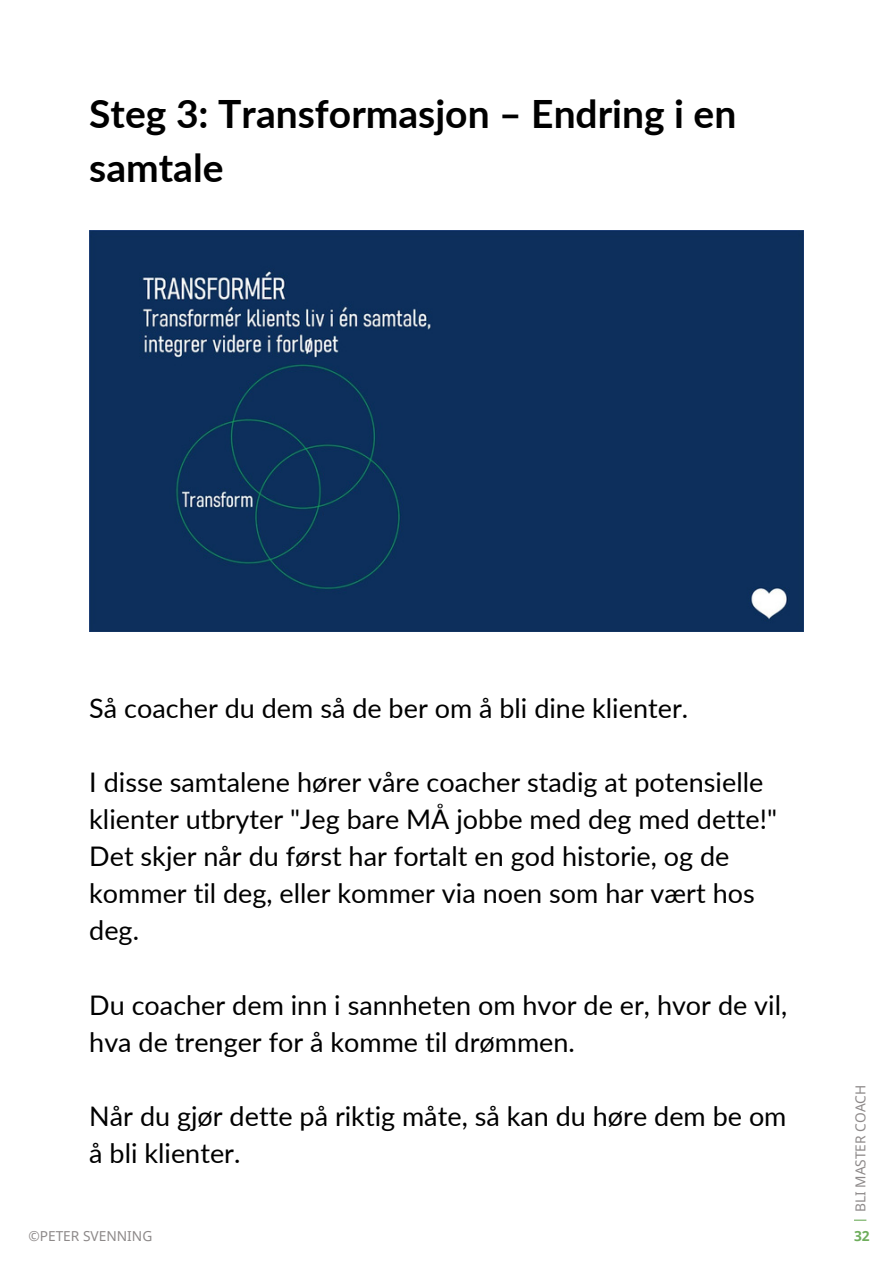
<style>
.page{position:relative;width:893px;height:1264px;background:#fff}
.page>*{position:absolute;margin:0;border:0;box-sizing:border-box;transform-origin:0 0}
.t1{font:700 39px/54px "Lato";color:#000}
.t2{font:27px/37px "Lato";color:#000}
.t3{font:13.65px "Noto Sans";color:#8d8989}
.t4{font:700 13.65px "Noto Sans";color:#6ead5c}
</style>
<div class="page">
<svg style="left:854px;top:1219px;width:12px;height:1px"></svg>
<div style="left:89px;top:230px;width:714px;height:401px;background:#0d2f5c"></div>
<p class="t1" style="left:89px;top:86px;width:648px">Steg 3: Transformasjon – Endring i en samtale</p>
<p class="t2" style="left:89px;top:688px;width:600px">Så coacher du dem så de ber om å bli dine klienter.</p>
<p class="t2" style="left:89px;top:762px;width:689px">I disse samtalene hører våre coacher stadig at potensielle klienter utbryter "Jeg bare MÅ jobbe med deg med dette!"</p>
<p class="t2" style="left:89px;top:837px;width:667px">Det skjer når du først har fortalt en god historie, og de kommer til deg, eller kommer via noen som har vært hos deg.</p>
<p class="t2" style="left:89px;top:985px;width:699px">Du coacher dem inn i sannheten om hvor de er, hvor de vil, hva de trenger for å komme til drømmen.</p>
<p class="t2" style="left:89px;top:1096px;width:698px">Når du gjør dette på riktig måte, så kan du høre dem be om å bli klienter.</p>
<p class="t3" style="left:850px;top:1212px;width:129px;rotate:-90deg">BLI MASTER COACH</p>
<p class="t3" style="left:28px;top:1226px;width:125px">©PETER SVENNING</p>
<p class="t4" style="left:853px;top:1226px;width:17px">32</p>
</div>
